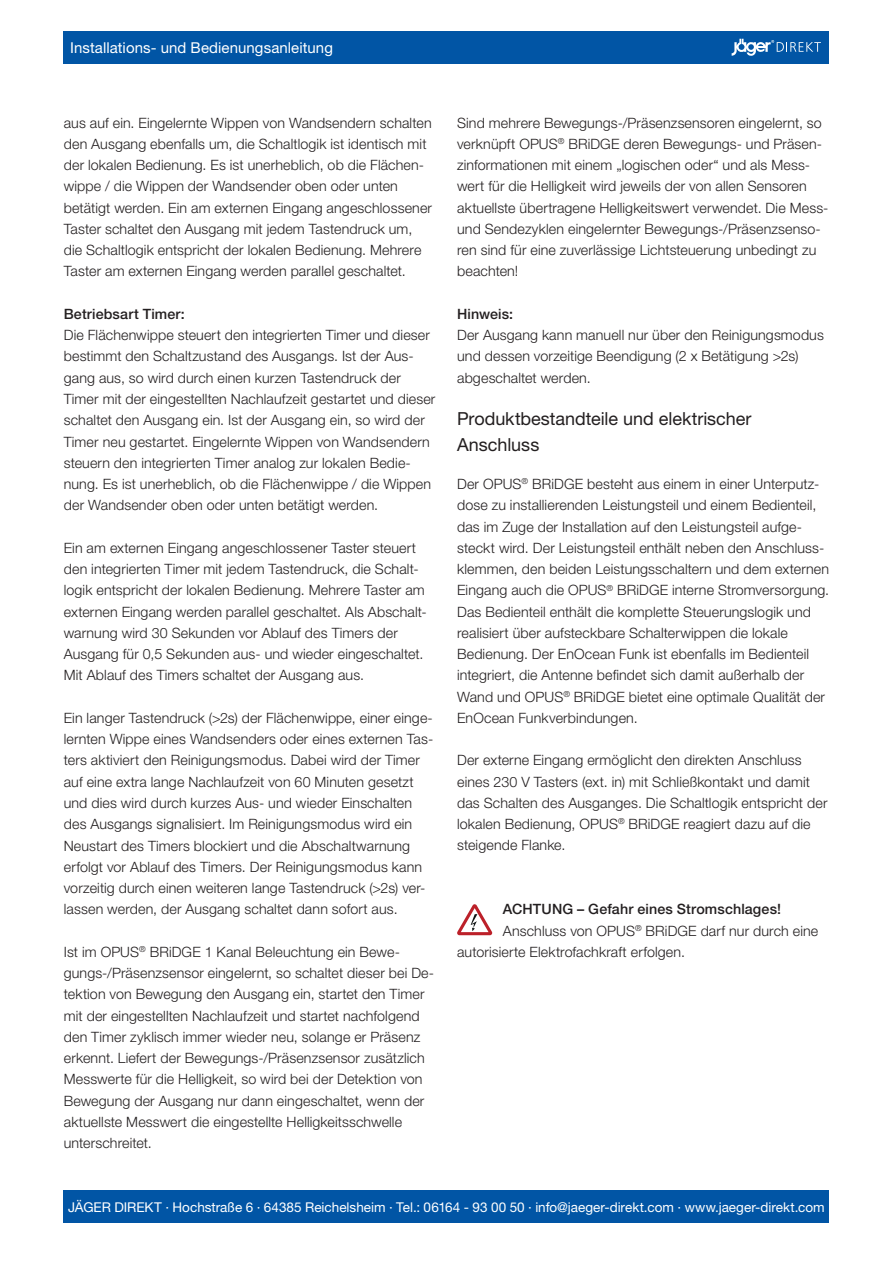
<style>
.page{position:relative;width:893px;height:1263px;background:#fff}
.page>*{position:absolute;margin:0;border:0;box-sizing:border-box;transform-origin:0 0}
.t1{font:18px/25.5px "Helvetica Neue LT Pro";color:#231f20}
.t2{font:15px "Helvetica Neue LT Pro";letter-spacing:.005em;color:#fff}
.t3{font:300 14.25px/21.3px "Helvetica Neue LT Pro";letter-spacing:.01em;color:#231f20}
.t4{font:500 14.25px "Helvetica Neue LT Pro";letter-spacing:.01em;color:#231f20}
.t5{font:13.5px "Helvetica Neue LT Pro";color:#fff}
</style>
<div class="page">
<div style="left:64px;top:1191px;width:765px;height:32px;background:#0155a5"></div>
<div style="left:64px;top:31px;width:765px;height:33px;background:#0155a5"></div>
<svg style="left:732px;top:39px;width:89px;height:17px"></svg>
<svg style="left:457px;top:904px;width:35px;height:31px"></svg>
<p class="t2" style="left:70px;top:38px;width:264px">Installations- und Bedienungsanleitung</p>
<p class="t3" style="left:64px;top:112px;width:370px">aus auf ein. Eingelernte Wippen von Wandsendern schalten den Ausgang ebenfalls um, die Schaltlogik ist identisch mit der lokalen Bedienung. Es ist unerheblich, ob die Flächen&shy;wippe / die Wippen der Wandsender oben oder unten betätigt werden. Ein am externen Eingang angeschlossener Taster schaltet den Ausgang mit jedem Tastendruck um, die Schaltlogik entspricht der lokalen Bedienung. Mehrere Taster am externen Eingang werden parallel geschaltet.</p>
<p class="t4" style="left:64px;top:305px;width:122px">Betriebsart Timer:</p>
<p class="t3" style="left:64px;top:324px;width:373px">Die Flächenwippe steuert den integrierten Timer und dieser bestimmt den Schaltzustand des Ausgangs. Ist der Aus&shy;gang aus, so wird durch einen kurzen Tastendruck der Timer mit der eingestellten Nachlaufzeit gestartet und dieser schaltet den Ausgang ein. Ist der Ausgang ein, so wird der Timer neu gestartet. Eingelernte Wippen von Wandsendern steuern den integrierten Timer analog zur lokalen Bedie&shy;nung. Es ist unerheblich, ob die Flächenwippe / die Wippen der Wandsender oben oder unten betätigt werden.</p>
<p class="t3" style="left:64px;top:537px;width:365px">Ein am externen Eingang angeschlossener Taster steuert den integrierten Timer mit jedem Tastendruck, die Schalt&shy;logik entspricht der lokalen Bedienung. Mehrere Taster am externen Eingang werden parallel geschaltet. Als Abschalt&shy;warnung wird 30 Sekunden vor Ablauf des Timers der Ausgang für 0,5 Sekunden aus- und wieder eingeschaltet.<br>Mit Ablauf des Timers schaltet der Ausgang aus.</p>
<p class="t3" style="left:64px;top:707px;width:371px">Ein langer Tastendruck (&gt;2s) der Flächenwippe, einer einge&shy;lernten Wippe eines Wandsenders oder eines externen Tas&shy;ters aktiviert den Reinigungsmodus. Dabei wird der Timer auf eine extra lange Nachlaufzeit von 60 Minuten gesetzt und dies wird durch kurzes Aus- und wieder Einschalten des Ausgangs signalisiert. Im Reinigungsmodus wird ein Neustart des Timers blockiert und die Abschaltwarnung erfolgt vor Ablauf des Timers. Der Reinigungsmodus kann vorzeitig durch einen weiteren lange Tastendruck (&gt;2s) ver&shy;lassen werden, der Ausgang schaltet dann sofort aus.</p>
<p class="t3" style="left:64px;top:941px;width:372px">Ist im OPUS<sup>®</sup> BRiDGE 1 Kanal Beleuchtung ein Bewe&shy;gungs-/Präsenzsensor eingelernt, so schaltet dieser bei De&shy;tektion von Bewegung den Ausgang ein, startet den Timer mit der eingestellten Nachlaufzeit und startet nachfolgend den Timer zyklisch immer wieder neu, solange er Präsenz erkennt. Liefert der Bewegungs-/Präsenzsensor zusätzlich Messwerte für die Helligkeit, so wird bei der Detektion von Bewegung der Ausgang nur dann eingeschaltet, wenn der aktuellste Messwert die eingestellte Helligkeitsschwelle unterschreitet.</p>
<p class="t3" style="left:457px;top:112px;width:373px">Sind mehrere Bewegungs-/Präsenzsensoren eingelernt, so verknüpft OPUS<sup>®</sup> BRiDGE deren Bewegungs- und Präsen&shy;zinformationen mit einem „logischen oder“ und als Mess&shy;wert für die Helligkeit wird jeweils der von allen Sensoren aktuellste übertragene Helligkeitswert verwendet. Die Mess&shy;und Sendezyklen eingelernter Bewegungs-/Präsenzsenso&shy;ren sind für eine zuverlässige Lichtsteuerung unbedingt zu beachten!</p>
<p class="t4" style="left:457px;top:305px;width:58px">Hinweis:</p>
<p class="t3" style="left:457px;top:324px;width:368px">Der Ausgang kann manuell nur über den Reinigungsmodus und dessen vorzeitige Beendigung (2 x Betätigung &gt;2s) abgeschaltet werden.</p>
<p class="t1" style="left:457px;top:406px;width:296px">Produktbestandteile und elektrischer<br>Anschluss</p>
<p class="t3" style="left:457px;top:473px;width:374px">Der OPUS<sup>®</sup> BRiDGE besteht aus einem in einer Unterputz&shy;dose zu installierenden Leistungsteil und einem Bedienteil, das im Zuge der Installation auf den Leistungsteil aufge&shy;steckt wird. Der Leistungsteil enthält neben den Anschluss&shy;klemmen, den beiden Leistungsschaltern und dem externen Eingang auch die OPUS<sup>®</sup> BRiDGE interne Stromversorgung.<br>Das Bedienteil enthält die komplette Steuerungslogik und realisiert über aufsteckbare Schalterwippen die lokale Bedienung. Der EnOcean Funk ist ebenfalls im Bedienteil integriert, die Antenne befindet sich damit außerhalb der Wand und OPUS<sup>®</sup> BRiDGE bietet eine optimale Qualität der EnOcean Funkverbindungen.</p>
<p class="t3" style="left:457px;top:749px;width:372px">Der externe Eingang ermöglicht den direkten Anschluss eines 230 V Tasters (ext. in) mit Schließkontakt und damit das Schalten des Ausganges. Die Schaltlogik entspricht der lokalen Bedienung, OPUS<sup>®</sup> BRiDGE reagiert dazu auf die steigende Flanke.</p>
<p class="t4" style="left:503px;top:901px;width:280px">ACHTUNG – Gefahr eines Stromschlages!</p>
<p class="t3" style="left:503px;top:919px;width:317px">Anschluss von OPUS<sup>®</sup> BRiDGE darf nur durch eine</p>
<p class="t3" style="left:457px;top:941px;width:229px">autorisierte Elektrofachkraft erfolgen.</p>
<p class="t5" style="left:68px;top:1199px;width:758px">JÄGER DIREKT · Hochstraße 6 · 64385 Reichelsheim · Tel.: 06164 - 93 00 50 · info@jaeger-direkt.com · www.jaeger-direkt.com</p>
</div>
